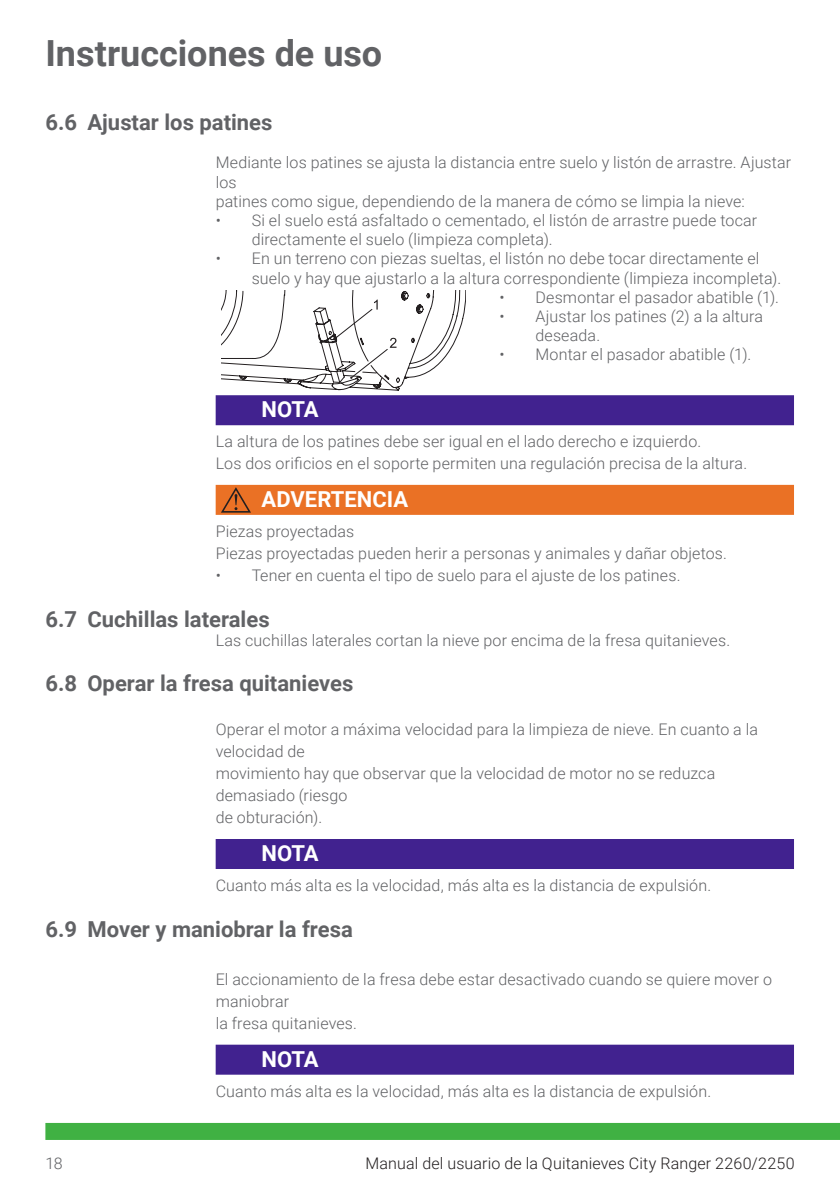
<style>
.page{position:relative;width:840px;height:1191px;background:#fff}
.page>*{position:absolute;margin:0;border:0;box-sizing:border-box;transform-origin:0 0}
.Title_page_left_-_ou{font:700 36px "Roboto";color:#616265}
.Section_Text_Headlin{font:700 22px "Roboto";color:#616265}
.HENVISNING{font:700 22px "Roboto";letter-spacing:-.04em;color:#fff}
.ADVARSEL{font:700 22px "Roboto";color:#fff}
.Body_Text{font:300 16px/19.2px "Roboto";letter-spacing:.01em;color:#616265}
.t1{font:300 16px "Roboto";letter-spacing:.01em;color:#231f20}
.t2{font:700 14.2px "Arial";letter-spacing:.005em;color:#fff}
</style>
<div class="page">
<div style="left:45px;top:1123px;width:794px;height:17px;background:#40b143"></div>
<div style="left:215px;top:395px;width:578px;height:30px;background:#41228f"></div>
<div style="left:215px;top:485px;width:578px;height:30px;background:#ea7125"></div>
<div style="left:215px;top:839px;width:578px;height:30px;background:#41228f"></div>
<div style="left:215px;top:1044px;width:578px;height:30px;background:#41228f"></div>
<svg style="left:221px;top:487px;width:30px;height:25px"></svg>
<svg style="left:221px;top:290px;width:244px;height:100px"></svg>
<p class="Title_page_left_-_ou" style="left:45px;top:28px;width:338px">Instrucciones de uso</p>
<p class="Section_Text_Headlin" style="left:45px;top:107px;width:228px">6.6 Ajustar los patines</p>
<p class="Body_Text" style="left:215px;top:152px;width:576px">Mediante los patines se ajusta la distancia entre suelo y listón de arrastre. Ajustar los</p>
<p class="Body_Text" style="left:215px;top:191px;width:530px">patines como sigue, dependiendo de la manera de cómo se limpia la nieve:</p>
<p class="Body_Text" style="left:251px;top:210px;width:507px;text-indent:-36px">• Si el suelo está asfaltado o cementado, el listón de arrastre puede tocar directamente el suelo (limpieza completa).</p>
<p class="Body_Text" style="left:251px;top:248px;width:528px;text-indent:-36px">• En un terreno con piezas sueltas, el listón no debe tocar directamente el suelo y hay que ajustarlo a la altura correspondiente (limpieza incompleta).</p>
<p class="Body_Text" style="left:499px;top:287px;width:278px">• Desmontar el pasador abatible (1).</p>
<p class="Body_Text" style="left:535px;top:306px;width:229px;text-indent:-36px">• Ajustar los patines (2) a la altura deseada.</p>
<p class="Body_Text" style="left:499px;top:344px;width:251px">• Montar el pasador abatible (1).</p>
<p class="HENVISNING" style="left:261px;top:394px;width:58px">NOTA</p>
<p class="Body_Text" style="left:215px;top:431px;width:484px">La altura de los patines debe ser igual en el lado derecho e izquierdo.</p>
<p class="Body_Text" style="left:215px;top:453px;width:532px">Los dos orificios en el soporte permiten una regulación precisa de la altura.</p>
<p class="ADVARSEL" style="left:261px;top:483px;width:148px">ADVERTENCIA</p>
<p class="Body_Text" style="left:215px;top:521px;width:140px">Piezas proyectadas</p>
<p class="Body_Text" style="left:215px;top:543px;width:510px">Piezas proyectadas pueden herir a personas y animales y dañar objetos.</p>
<p class="Body_Text" style="left:215px;top:565px;width:463px">• Tener en cuenta el tipo de suelo para el ajuste de los patines.</p>
<p class="Section_Text_Headlin" style="left:45px;top:603px;width:226px">6.7 Cuchillas laterales</p>
<p class="Body_Text" style="left:215px;top:630px;width:513px">Las cuchillas laterales cortan la nieve por encima de la fresa quitanieves.</p>
<p class="Section_Text_Headlin" style="left:45px;top:668px;width:309px">6.8 Operar la fresa quitanieves</p>
<p class="Body_Text" style="left:215px;top:718px;width:543px;line-height:22px">Operar el motor a máxima velocidad para la limpieza de nieve. En cuanto a la velocidad de</p>
<p class="Body_Text" style="left:215px;top:762px;width:501px;line-height:22px">movimiento hay que observar que la velocidad de motor no se reduzca demasiado (riesgo</p>
<p class="Body_Text" style="left:215px;top:807px;width:105px">de obturación).</p>
<p class="HENVISNING" style="left:261px;top:837px;width:58px">NOTA</p>
<p class="Body_Text" style="left:215px;top:875px;width:494px">Cuanto más alta es la velocidad, más alta es la distancia de expulsión.</p>
<p class="Section_Text_Headlin" style="left:45px;top:913px;width:309px">6.9 Mover y maniobrar la fresa</p>
<p class="Body_Text" style="left:215px;top:967px;width:557px;line-height:22px">El accionamiento de la fresa debe estar desactivado cuando se quiere mover o maniobrar</p>
<p class="Body_Text" style="left:215px;top:1013px;width:140px">la fresa quitanieves.</p>
<p class="HENVISNING" style="left:261px;top:1043px;width:58px">NOTA</p>
<p class="Body_Text" style="left:215px;top:1080px;width:494px">Cuanto más alta es la velocidad, más alta es la distancia de expulsión.</p>
<p class="t2" style="left:265px;top:399px;width:62px">HINWEIS</p>
<p class="Body_Text" style="left:45px;top:1153px;width:19px">18</p>
<p class="t1" style="left:365px;top:1152px;width:430px">Manual del usuario de la Quitanieves City Ranger 2260/2250</p>
</div>
